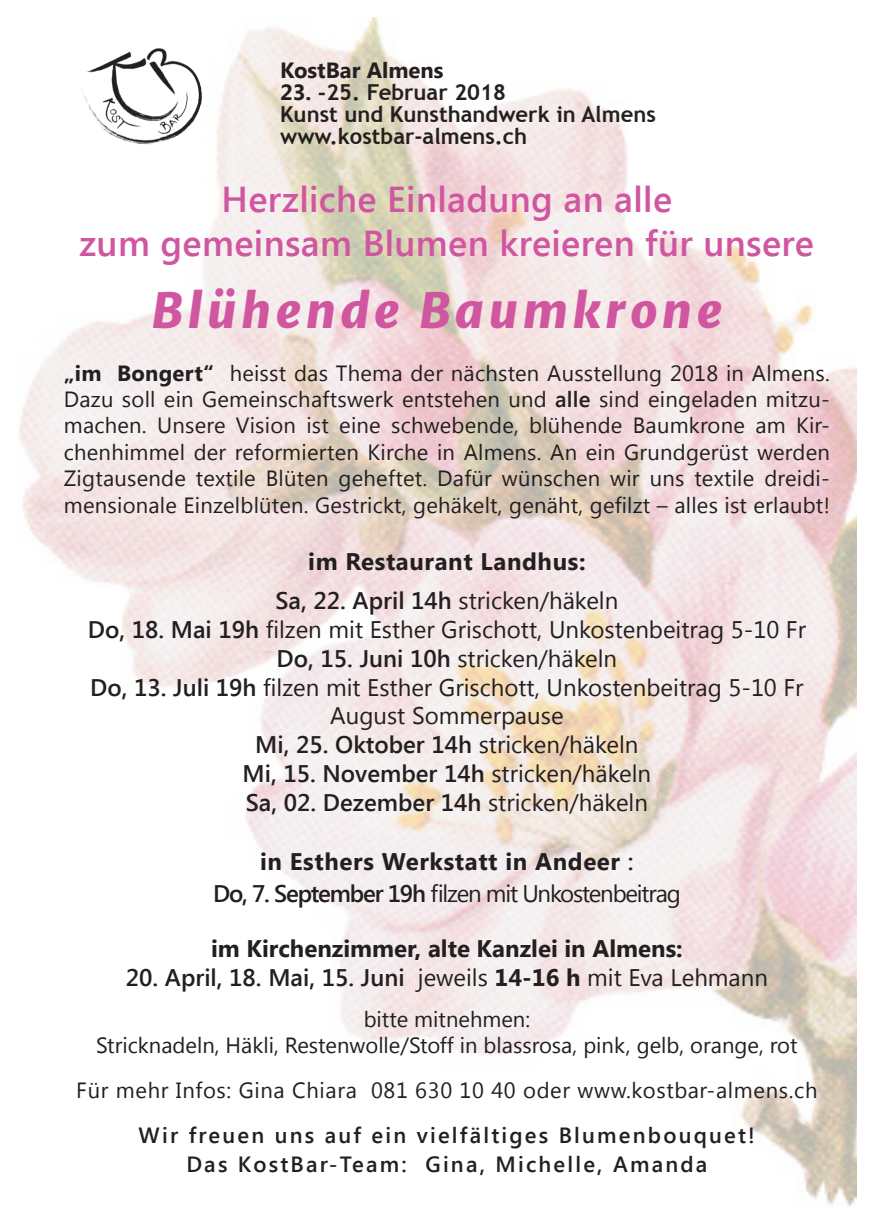
<style>
.page{position:relative;width:874px;height:1225px;background:#fff}
.page>*{position:absolute;margin:0;border:0;box-sizing:border-box;transform-origin:0 0}
.t1{font:italic 48px "Merriweather Sans Extra Bld";letter-spacing:.08em;color:#d156a0}
.t2{font:600 36px "Segoe UI";letter-spacing:.01em;color:#d156a0}
.t3{font:24px "Segoe UI";color:#231f20}
.t4{font:600 24px "Segoe UI";color:#231f20}
.t5{font:700 24px "Segoe UI";letter-spacing:.025em;color:#231f20}
.t6{font:24px "Segoe UI";letter-spacing:-.05em;color:#231f20}
.t7{font:700 24px "Segoe UI";color:#231f20}
.t8{font:22px/26.4px "Segoe UI";letter-spacing:.01em;color:#231f20;text-align:justify}
.t9{font:600 22px "Segoe UI";letter-spacing:.1em;color:#231f20}
.t10{font:700 22px "Trebuchet MS";color:#231f20}
.t11{font:22px "Segoe UI";letter-spacing:.03em;color:#231f20}
.t12{font:700 22px "Segoe UI";color:#231f20}
.s1{font-family:"Segoe UI"}
.s2{font-weight:700}
.s3{font-weight:600}
.s4{font-weight:400}
</style>
<div class="page">
<img style="left:19px;top:17px;width:837px;height:1190px">
<img style="left:78px;top:43px;width:132px;height:107px">
<p class="t12" style="left:280px;top:54px;width:165px">KostBar Almens</p>
<p class="t10" style="left:280px;top:78px;width:227px"><span class="s1">23. -</span>25. Februar 2018</p>
<p class="t10" style="left:280px;top:100px;width:377px">Kunst und Kunsthandwerk in Almens</p>
<p class="t10" style="left:280px;top:122px;width:248px">www.kostbar-almens.ch</p>
<p class="t2" style="left:221px;top:174px;width:452px">Herzliche Einladung an alle</p>
<p class="t2" style="left:79px;top:218px;width:735px">zum gemeinsam Blumen kreieren für unsere</p>
<p class="t1" style="left:151px;top:280px;width:572px">Blühende Baumkrone</p>
<p class="t8" style="left:64px;top:359px;width:767px"><span class="s2">„im Bongert“</span> heisst das Thema der nächsten Ausstellung 2018 in Almens.<br>Dazu soll ein Gemeinschaftswerk entstehen und <span class="s3">alle</span> sind eingeladen mitzu&shy;machen. Unsere Vision ist eine schwebende, blühende Baumkrone am Kir&shy;chenhimmel der reformierten Kirche in Almens. An ein Grundgerüst werden Zigtausende textile Blüten geheftet. Dafür wünschen wir uns textile dreidi&shy;mensionale Einzelblüten. Gestrickt, gehäkelt, genäht, gefilzt – alles ist erlaubt!</p>
<p class="t5" style="left:308px;top:544px;width:278px">im Restaurant Landhus:</p>
<p class="t3" style="left:275px;top:584px;width:344px"><span class="s3">Sa, 22. April 14h</span> stricken/häkeln</p>
<p class="t3" style="left:88px;top:613px;width:719px"><span class="s3">Do, 18. Mai 19h</span> filzen mit Esther Grischott, Unkostenbeitrag 5-10 Fr</p>
<p class="t3" style="left:276px;top:641px;width:342px"><span class="s3">Do, 15. Juni 10h</span> stricken/häkeln</p>
<p class="t3" style="left:90px;top:670px;width:714px"><span class="s3">Do, 13. Juli 19h</span> filzen mit Esther Grischott, Unkostenbeitrag 5-10 Fr</p>
<p class="t3" style="left:330px;top:699px;width:235px">August Sommerpause</p>
<p class="t4" style="left:255px;top:728px;width:384px">Mi, 25. Oktober 14h <span class="s4">stricken/häkeln</span></p>
<p class="t4" style="left:242px;top:756px;width:410px">Mi, 15. November 14h <span class="s4">stricken/häkeln</span></p>
<p class="t4" style="left:246px;top:785px;width:403px">Sa, 02. Dezember 14h <span class="s4">stricken/häkeln</span></p>
<p class="t5" style="left:260px;top:844px;width:375px">in Esthers Werkstatt in Andeer <span class="s3">:</span></p>
<p class="t6" style="left:213px;top:877px;width:469px"><span class="s3">Do, 7. September 19h</span> filzen mit Unkostenbeitrag</p>
<p class="t7" style="left:211px;top:931px;width:473px">im Kirchenzimmer, alte Kanzlei in Almens:</p>
<p class="t4" style="left:126px;top:960px;width:643px">20. April, 18. Mai, 15. Juni <span class="s4">jeweils</span> <span class="s2">14-16 h</span> <span class="s4">mit Eva Lehmann</span></p>
<p class="t8" style="left:363px;top:1005px;width:168px">bitte mitnehmen:</p>
<p class="t8" style="left:96px;top:1031px;width:702px">Stricknadeln, Häkli, Restenwolle/Stoff in blassrosa, pink, gelb, orange, rot</p>
<p class="t11" style="left:76px;top:1074px;width:742px">Für mehr Infos: Gina Chiara 081 630 10 40 oder www.kostbar-almens.ch</p>
<p class="t9" style="left:138px;top:1120px;width:617px">Wir freuen uns auf ein vielfältiges Blumenbouquet!</p>
<p class="t9" style="left:186px;top:1149px;width:522px">Das KostBar-Team: Gina, Michelle, Amanda</p>
</div>
